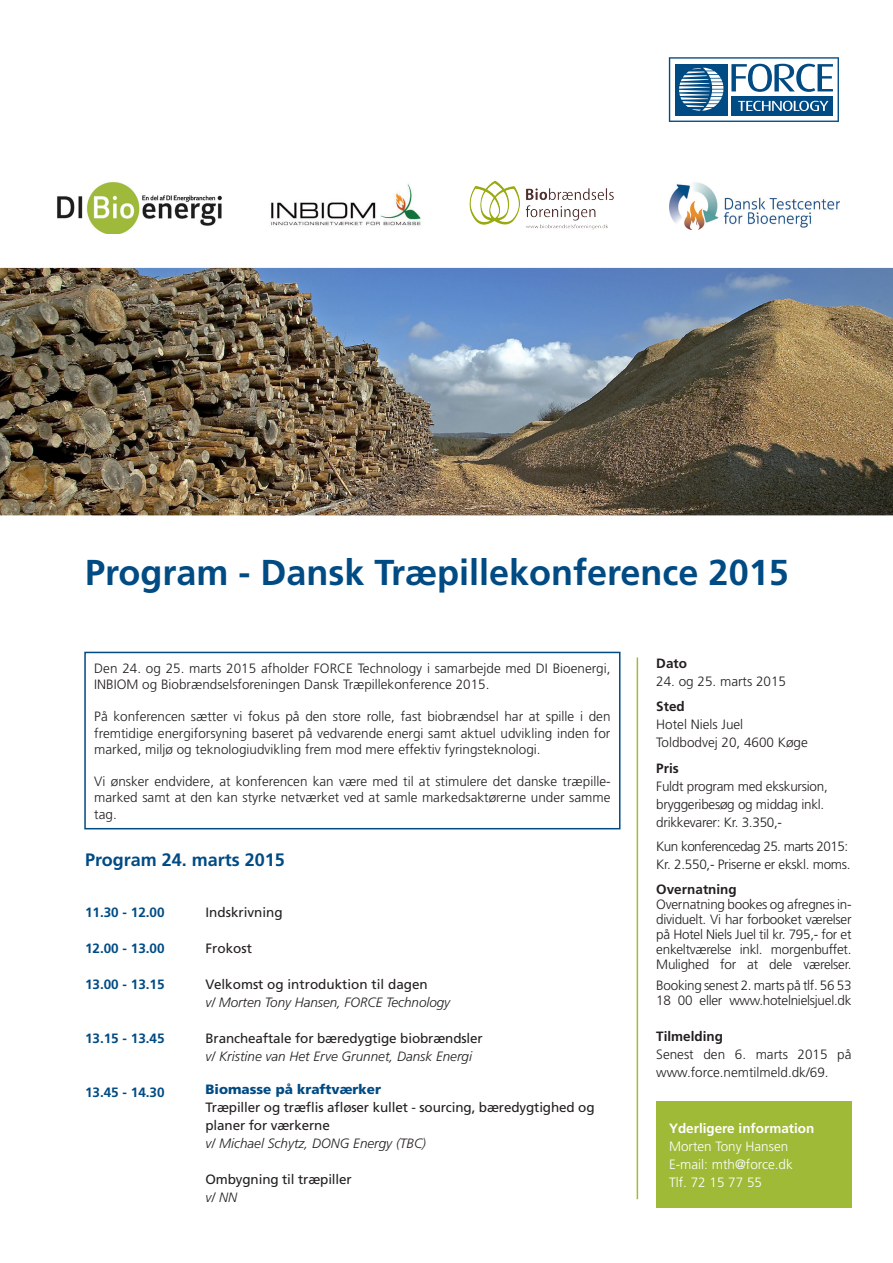
<style>
.page{position:relative;width:893px;height:1263px;background:#fff}
.page>*{position:absolute;margin:0;border:0;box-sizing:border-box;transform-origin:0 0}
.Overskrift_-_blå_bjæ{font:700 36px "Frutiger LT Std";color:#004b84}
.Program_-_overskrift{font:700 18px "Frutiger LT Std";color:#004b84}
.Brødtekst{font:300 13.5px/16.2px "Frutiger LT Std";color:#231f20;text-align:justify}
.Program_-_indhold{font:13.5px/18px "Frutiger LT Std";letter-spacing:-.01em;color:#231f20}
.Brødtekst-2{font:300 13.5px/18px "Frutiger LT Std";letter-spacing:-.02em;color:#231f20}
.Program_-_indhold-2{font:italic 300 13.5px "Frutiger LT Std";color:#231f20}
.Brødtekst-3{font:300 13.5px/18px "Frutiger LT Std";letter-spacing:-.04em;color:#231f20}
.Program_-_tidspunkt{font:700 13.5px "Frutiger LT Std";color:#004b84}
.Brødtekst-4{font:300 13.5px "Frutiger LT Std";color:#fff}
.Brødtekst-5{font:700 13.5px "Frutiger LT Std";color:#231f20}
.Brødtekst-6{font:700 13.5px "Frutiger LT Std";color:#fff}
.t1{font:900 13.5px "Frutiger LT Std";color:#004b84}
</style>
<div class="page">
<hr style="left:637px;top:657px;width:1px;height:542px;background:#9fba37">
<div style="left:656px;top:1101px;width:195px;height:107px;background:#9fba37"></div>
<div style="left:84px;top:652px;width:536px;height:177px;border:2px solid #004b84"></div>
<img style="left:0;top:268px;width:893px;height:247px">
<img style="left:57px;top:182px;width:165px;height:52px">
<svg style="left:669px;top:57px;width:170px;height:65px"></svg>
<img style="left:271px;top:184px;width:150px;height:42px">
<img style="left:469px;top:180px;width:145px;height:50px">
<img style="left:670px;top:182px;width:170px;height:48px">
<p class="Overskrift_-_blå_bjæ" style="left:85px;top:551px;width:705px">Program - Dansk Træpillekonference 2015</p>
<p class="Brødtekst" style="left:94px;top:660px;width:518px">Den 24. og 25. marts 2015 afholder FORCE Technology i samarbejde med DI Bioenergi,<br>INBIOM og Biobrændselsforeningen Dansk Træpillekonference 2015.</p>
<p class="Brødtekst" style="left:94px;top:709px;width:518px">På konferencen sætter vi fokus på den store rolle, fast biobrændsel har at spille i den fremtidige energiforsyning baseret på vedvarende energi samt aktuel udvikling inden for marked, miljø og teknologiudvikling frem mod mere effektiv fyringsteknologi.</p>
<p class="Brødtekst" style="left:94px;top:773px;width:518px">Vi ønsker endvidere, at konferencen kan være med til at stimulere det danske træpille&shy;marked samt at den kan styrke netværket ved at samle markedsaktørerne under samme tag.</p>
<p class="Program_-_overskrift" style="left:85px;top:849px;width:201px">Program 24. marts 2015</p>
<p class="Program_-_tidspunkt" style="left:85px;top:904px;width:81px">11.30 - 12.00</p>
<p class="Program_-_tidspunkt" style="left:85px;top:940px;width:81px">12.00 - 13.00</p>
<p class="Program_-_tidspunkt" style="left:85px;top:976px;width:81px">13.00 - 13.15</p>
<p class="Program_-_indhold" style="left:206px;top:903px;width:79px">Indskrivning</p>
<p class="Program_-_indhold" style="left:206px;top:939px;width:48px">Frokost</p>
<p class="Program_-_indhold" style="left:206px;top:975px;width:224px">Velkomst og introduktion til dagen</p>
<p class="Program_-_indhold-2" style="left:206px;top:994px;width:246px">v/ Morten Tony Hansen, FORCE Technology</p>
<p class="Program_-_indhold" style="left:206px;top:1029px;width:279px">Brancheaftale for bæredygtige biobrændsler</p>
<p class="Program_-_indhold-2" style="left:206px;top:1048px;width:268px">v/ Kristine van Het Erve Grunnet, Dansk Energi</p>
<p class="t1" style="left:206px;top:1081px;width:177px">Biomasse på kraftværker</p>
<p class="Program_-_indhold" style="left:206px;top:1099px;width:391px">Træpiller og træflis afløser kullet - sourcing, bæredygtighed og planer for værkerne</p>
<p class="Program_-_indhold-2" style="left:206px;top:1136px;width:222px">v/ Michael Schytz, DONG Energy (TBC)</p>
<p class="Program_-_indhold" style="left:206px;top:1171px;width:148px">Ombygning til træpiller</p>
<p class="Program_-_indhold-2" style="left:206px;top:1190px;width:33px">v/ NN</p>
<p class="Program_-_tidspunkt" style="left:85px;top:1030px;width:81px">13.15 - 13.45</p>
<p class="Program_-_tidspunkt" style="left:85px;top:1084px;width:81px">13.45 - 14.30</p>
<p class="Brødtekst-5" style="left:656px;top:655px;width:32px">Dato</p>
<p class="Brødtekst" style="left:656px;top:673px;width:131px">24. og 25. marts 2015</p>
<p class="Brødtekst-5" style="left:656px;top:698px;width:30px">Sted</p>
<p class="Brødtekst" style="left:656px;top:716px;width:89px">Hotel Niels Juel</p>
<p class="Brødtekst" style="left:656px;top:734px;width:153px">Toldbodvej 20, 4600 Køge</p>
<p class="Brødtekst-5" style="left:656px;top:760px;width:24px">Pris</p>
<p class="Brødtekst-2" style="left:656px;top:777px;width:173px">Fuldt program med ekskursion, bryggeribesøg og middag inkl. drikkevarer: Kr. 3.350,-</p>
<p class="Brødtekst-3" style="left:656px;top:837px;width:196px">Kun konferencedag 25. marts 2015:<br>Kr. 2.550,- Priserne er ekskl. moms.</p>
<p class="Brødtekst-5" style="left:656px;top:881px;width:82px">Overnatning</p>
<p class="Brødtekst" style="left:656px;top:897px;width:197px;line-height:15px">Overnatning bookes og afregnes in&shy;dividuelt. Vi har forbooket værelser på Hotel Niels Juel til kr. 795,- for et enkeltværelse inkl. morgenbuffet.<br>Mulighed for at dele værelser.</p>
<p class="Brødtekst-2" style="left:656px;top:978px;width:197px;line-height:15px">Booking senest 2. marts på tlf. 56 53<br>18 00 eller www.hotelnielsjuel.dk</p>
<p class="Brødtekst-5" style="left:656px;top:1028px;width:68px">Tilmelding</p>
<p class="Brødtekst" style="left:656px;top:1046px;width:197px;line-height:18px">Senest den 6. marts 2015 på www.force.nemtilmeld.dk/69.</p>
<p class="Brødtekst-6" style="left:669px;top:1120px;width:147px">Yderligere information</p>
<p class="Brødtekst-4" style="left:669px;top:1138px;width:121px">Morten Tony Hansen</p>
<p class="Brødtekst-4" style="left:669px;top:1156px;width:125px">E-mail: mth@force.dk</p>
<p class="Brødtekst-4" style="left:669px;top:1174px;width:95px">Tlf. 72 15 77 55</p>
</div>
